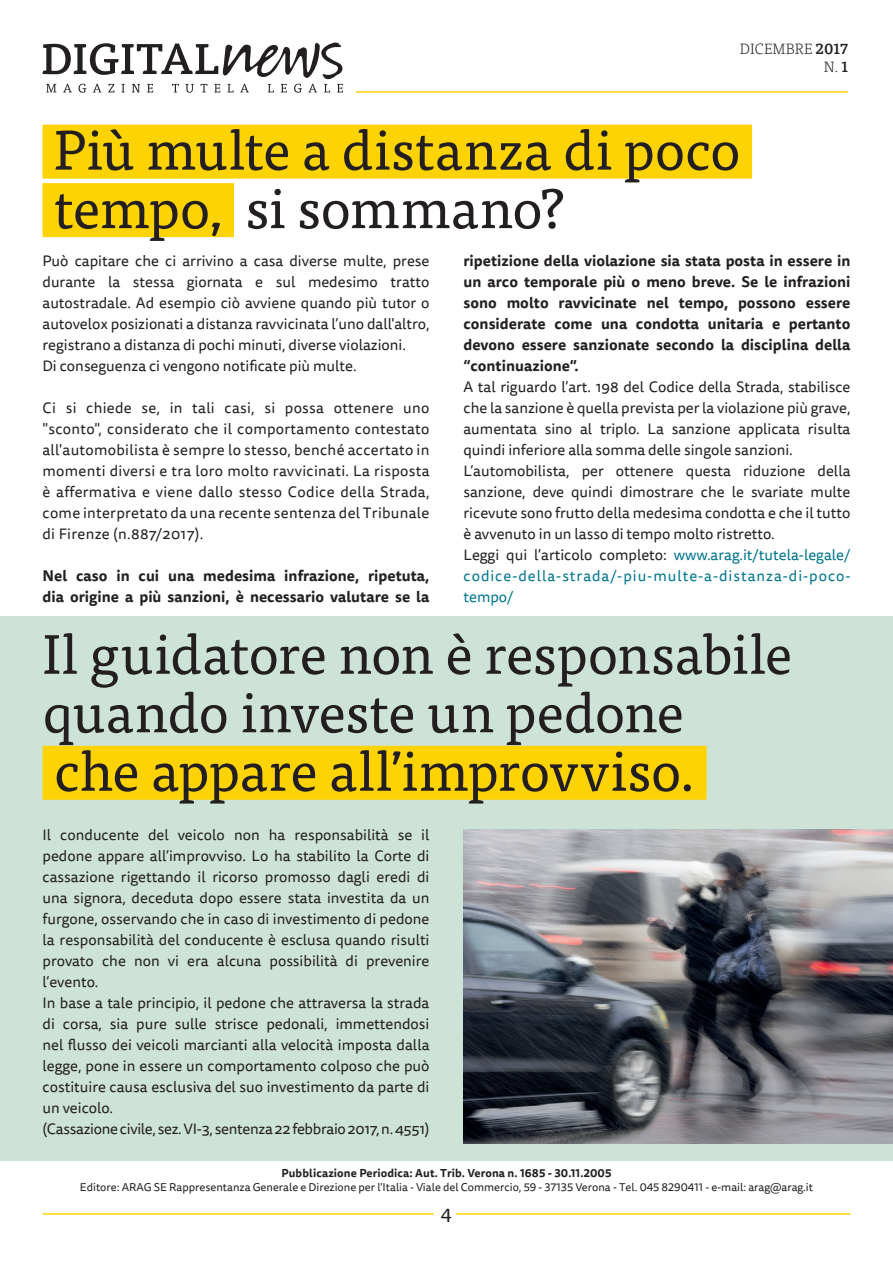
<style>
.page{position:relative;width:893px;height:1263px;background:#fff}
.page>*{position:absolute;margin:0;border:0;box-sizing:border-box;transform-origin:0 0}
.t1{font:55.5px/58.5px "Tisa OT";letter-spacing:-.01em;color:#231f20}
.t2{font:21px "Tisa OT";color:#231f20}
.t3{font:15px/21px "Tisa Sans OT";color:#231f20}
.t4{font:700 15px/21px "Tisa Sans OT";color:#231f20}
.t5{font:300 15px/17.9px "Tisa OT";letter-spacing:.01em;color:#231f20;text-align:right}
.t6{font:11.25px "Tisa Sans OT";color:#231f20}
.t7{font:700 11.25px "Tisa Sans OT";letter-spacing:.01em;color:#231f20}
.s1{font-weight:500}
.s2{color:#00768d}
</style>
<div class="page">
<div style="left:0;top:617px;width:893px;height:544px;background:#cee3d8"></div>
<hr style="left:43px;top:1213px;width:391px;height:1px;background:#fed304">
<hr style="left:456px;top:1213px;width:394px;height:1px;background:#fed304">
<hr style="left:356px;top:91px;width:492px;height:2px;background:#fed304">
<svg style="left:43px;top:43px;width:300px;height:50px"></svg>
<div style="left:43px;top:125px;width:709px;height:54px;background:#fed304"></div>
<div style="left:43px;top:183px;width:191px;height:54px;background:#fed304"></div>
<div style="left:43px;top:746px;width:664px;height:54px;background:#fed304"></div>
<img style="left:463px;top:829px;width:430px;height:314px">
<p class="t5" style="left:740px;top:40px;width:110px">DICEMBRE <span class="s1">2017<br></span>N. <span class="s1">1</span></p>
<h1 class="t1" style="left:54px;top:122px;width:688px">Più multe a distanza di poco tempo, si sommano?</h1>
<p class="t3" style="left:43px;top:251px;width:388px">Può capitare che ci arrivino a casa diverse multe, prese durante la stessa giornata e sul medesimo tratto autostradale. Ad esempio ciò avviene quando più tutor o autovelox posizionati a distanza ravvicinata l’uno dall'altro, registrano a distanza di pochi minuti, diverse violazioni.<br>Di conseguenza ci vengono notificate più multe.</p>
<p class="t3" style="left:43px;top:398px;width:388px;text-align:justify">Ci si chiede se, in tali casi, si possa ottenere uno "sconto", considerato che il comportamento contestato all'automobilista è sempre lo stesso, benché accertato in momenti diversi e tra loro molto ravvicinati. La risposta è affermativa e viene dallo stesso Codice della Strada, come interpretato da una recente sentenza del Tribunale di Firenze (n.887/2017).</p>
<p class="t4" style="left:43px;top:566px;width:388px">Nel caso in cui una medesima infrazione, ripetuta, dia origine a più sanzioni, è necessario valutare se la</p>
<p class="t4" style="left:463px;top:251px;width:388px;text-align:justify">ripetizione della violazione sia stata posta in essere in un arco temporale più o meno breve. Se le infrazioni sono molto ravvicinate nel tempo, possono essere considerate come una condotta unitaria e pertanto devono essere sanzionate secondo la disciplina della “continuazione”.</p>
<p class="t3" style="left:463px;top:377px;width:389px">A tal riguardo l’art. 198 del Codice della Strada, stabilisce che la sanzione è quella prevista per la violazione più grave, aumentata sino al triplo. La sanzione applicata risulta quindi inferiore alla somma delle singole sanzioni.<br>L’automobilista, per ottenere questa riduzione della sanzione, deve quindi dimostrare che le svariate multe ricevute sono frutto della medesima condotta e che il tutto è avvenuto in un lasso di tempo molto ristretto.<br>Leggi qui l’articolo completo: <span class="s2">www.arag.it/tutela-legale/ codice-della-strada/-piu-multe-a-distanza-di-poco&shy;tempo/</span></p>
<h1 class="t1" style="left:43px;top:626px;width:751px">Il guidatore non è responsabile quando investe un pedone<br>che appare all’improvviso.</h1>
<p class="t3" style="left:43px;top:825px;width:388px">Il conducente del veicolo non ha responsabilità se il pedone appare all’improvviso. Lo ha stabilito la Corte di cassazione rigettando il ricorso promosso dagli eredi di una signora, deceduta dopo essere stata investita da un furgone, osservando che in caso di investimento di pedone la responsabilità del conducente è esclusa quando risulti provato che non vi era alcuna possibilità di prevenire l’evento.<br>In base a tale principio, il pedone che attraversa la strada di corsa, sia pure sulle strisce pedonali, immettendosi nel flusso dei veicoli marcianti alla velocità imposta dalla legge, pone in essere un comportamento colposo che può costituire causa esclusiva del suo investimento da parte di un veicolo.<br>(Cassazione civile, sez. VI-3, sentenza 22 febbraio 2017, n. 4551)</p>
<p class="t7" style="left:282px;top:1166px;width:331px">Pubblicazione Periodica: Aut. Trib. Verona n. 1685 - 30.11.2005</p>
<p class="t6" style="left:80px;top:1180px;width:735px">Editore: ARAG SE Rappresentanza Generale e Direzione per l’Italia - Viale del Commercio, 59 - 37135 Verona - Tel. 045 8290411 - e-mail: arag@arag.it</p>
<h2 class="t2" style="left:441px;top:1200px;width:13px">4</h2>
</div>
